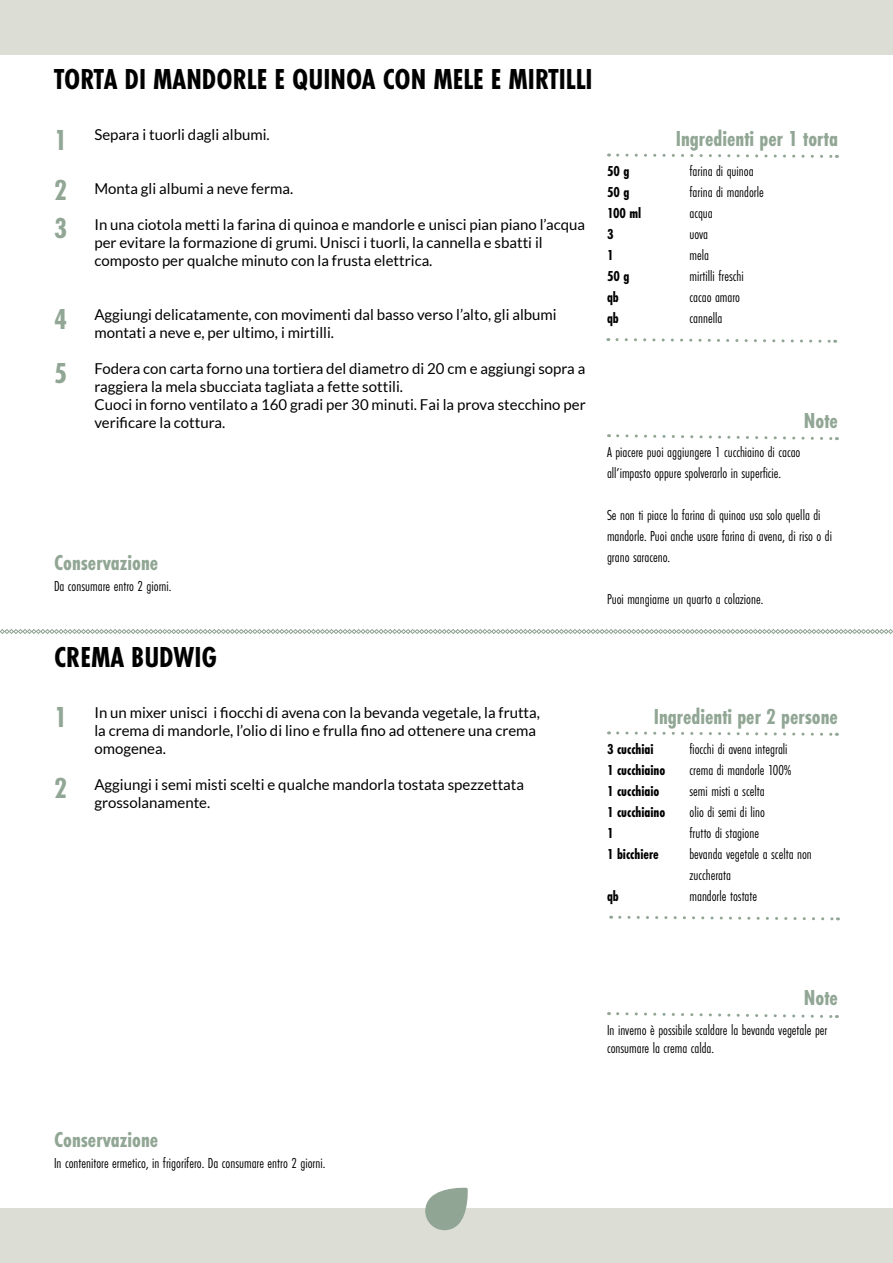
<style>
.page{position:relative;width:893px;height:1263px;background:#fff}
.page>*{position:absolute;margin:0;border:0;box-sizing:border-box;transform-origin:0 0}
.t1{font:700 30px "Futura PT Cond";color:#000}
.t2{font:700 30px/49.3px "Futura PT Cond";color:#91a694}
.t3{font:700 22.5px "Futura PT Cond";color:#91a694}
.t4{font:15px/18px "Lato";color:#000}
.t5{font:15px/21px "Futura PT Cond";color:#000}
.t6{font:700 15px/21px "Futura PT Cond";color:#000}
</style>
<div class="page">
<svg style="left:0;top:629px;width:893px;height:5px"></svg>
<div style="left:0;top:0;width:893px;height:54px;background:#dcddd4"></div>
<div style="left:0;top:1209px;width:893px;height:54px;background:#dcddd4"></div>
<svg style="left:425px;top:1188px;width:43px;height:42px"></svg>
<svg style="left:616px;top:153px;width:221px;height:5px"></svg>
<svg style="left:608px;top:338px;width:228px;height:5px"></svg>
<svg style="left:616px;top:434px;width:221px;height:7px"></svg>
<svg style="left:616px;top:731px;width:221px;height:5px"></svg>
<svg style="left:611px;top:915px;width:227px;height:6px"></svg>
<svg style="left:616px;top:1012px;width:221px;height:6px"></svg>
<h1 class="t1" style="left:54px;top:61px;width:540px">TORTA DI MANDORLE E QUINOA CON MELE E MIRTILLI</h1>
<p class="t4" style="left:94px;top:125px;width:177px">Separa i tuorli dagli albumi.</p>
<h1 class="t2" style="left:54px;top:116px;width:14px">1<br>2</h1>
<h1 class="t2" style="left:54px;top:203px;width:14px">3</h1>
<p class="t4" style="left:94px;top:179px;width:200px">Monta gli albumi a neve ferma.</p>
<p class="t4" style="left:94px;top:215px;width:492px">In una ciotola metti la farina di quinoa e mandorle e unisci pian piano l’acqua per evitare la formazione di grumi. Unisci i tuorli, la cannella e sbatti il composto per qualche minuto con la frusta elettrica.</p>
<h1 class="t2" style="left:54px;top:292px;width:14px;line-height:53.6px">4<br>5</h1>
<p class="t4" style="left:94px;top:305px;width:464px">Aggiungi delicatamente, con movimenti dal basso verso l’alto, gli albumi montati a neve e, per ultimo, i mirtilli.</p>
<p class="t4" style="left:94px;top:359px;width:493px">Fodera con carta forno una tortiera del diametro di 20 cm e aggiungi sopra a raggiera la mela sbucciata tagliata a fette sottili.<br>Cuoci in forno ventilato a 160 gradi per 30 minuti. Fai la prova stecchino per verificare la cottura.</p>
<h2 class="t3" style="left:54px;top:549px;width:106px">Conservazione</h2>
<p class="t5" style="left:54px;top:576px;width:119px">Da consumare entro 2 giorni.</p>
<p class="t6" style="left:607px;top:161px;width:36px">50 g<br>50 g<br>100 ml<br>3<br>1<br>50 g qb<br>qb</p>
<h2 class="t3" style="left:676px;top:126px;width:164px">Ingredienti per 1 torta</h2>
<p class="t5" style="left:689px;top:161px;width:76px">farina di quinoa farina di mandorle acqua<br>uova<br>mela<br>mirtilli freschi cacao amaro cannella</p>
<h2 class="t3" style="left:804px;top:407px;width:36px">Note</h2>
<p class="t5" style="left:607px;top:441px;width:195px">A piacere puoi aggiungere 1 cucchiaino di cacao all’impasto oppure spolverarlo in superficie.</p>
<p class="t5" style="left:607px;top:504px;width:226px">Se non ti piace la farina di quinoa usa solo quella di mandorle. Puoi anche usare farina di avena, di riso o di grano saraceno.</p>
<p class="t5" style="left:607px;top:588px;width:158px">Puoi mangiarne un quarto a colazione.</p>
<h1 class="t1" style="left:54px;top:639px;width:165px">CREMA BUDWIG</h1>
<p class="t4" style="left:94px;top:703px;width:447px">In un mixer unisci i fiocchi di avena con la bevanda vegetale, la frutta, la crema di mandorle, l’olio di lino e frulla fino ad ottenere una crema omogenea.</p>
<p class="t4" style="left:94px;top:775px;width:431px">Aggiungi i semi misti scelti e qualche mandorla tostata spezzettata grossolanamente.</p>
<h1 class="t2" style="left:54px;top:692px;width:14px">1</h1>
<h1 class="t2" style="left:54px;top:763px;width:14px">2</h1>
<h2 class="t3" style="left:654px;top:703px;width:186px">Ingredienti per 2 persone</h2>
<p class="t5" style="left:689px;top:738px;width:124px">fiocchi di avena integrali crema di mandorle 100% semi misti a scelta<br>olio di semi di lino<br>frutto di stagione<br>bevanda vegetale a scelta non zuccherata<br>mandorle tostate</p>
<p class="t6" style="left:607px;top:738px;width:60px">3 cucchiai<br>1 cucchiaino<br>1 cucchiaio<br>1 cucchiaino<br>1<br>1 bicchiere</p>
<p class="t6" style="left:607px;top:885px;width:13px">qb</p>
<h2 class="t3" style="left:54px;top:1126px;width:106px">Conservazione</h2>
<p class="t5" style="left:54px;top:1153px;width:273px">In contenitore ermetico, in frigorifero. Da consumare entro 2 giorni.</p>
<h2 class="t3" style="left:804px;top:985px;width:36px">Note</h2>
<p class="t5" style="left:607px;top:1020px;width:222px;line-height:18px">In inverno è possibile scaldare la bevanda vegetale per consumare la crema calda.</p>
</div>
